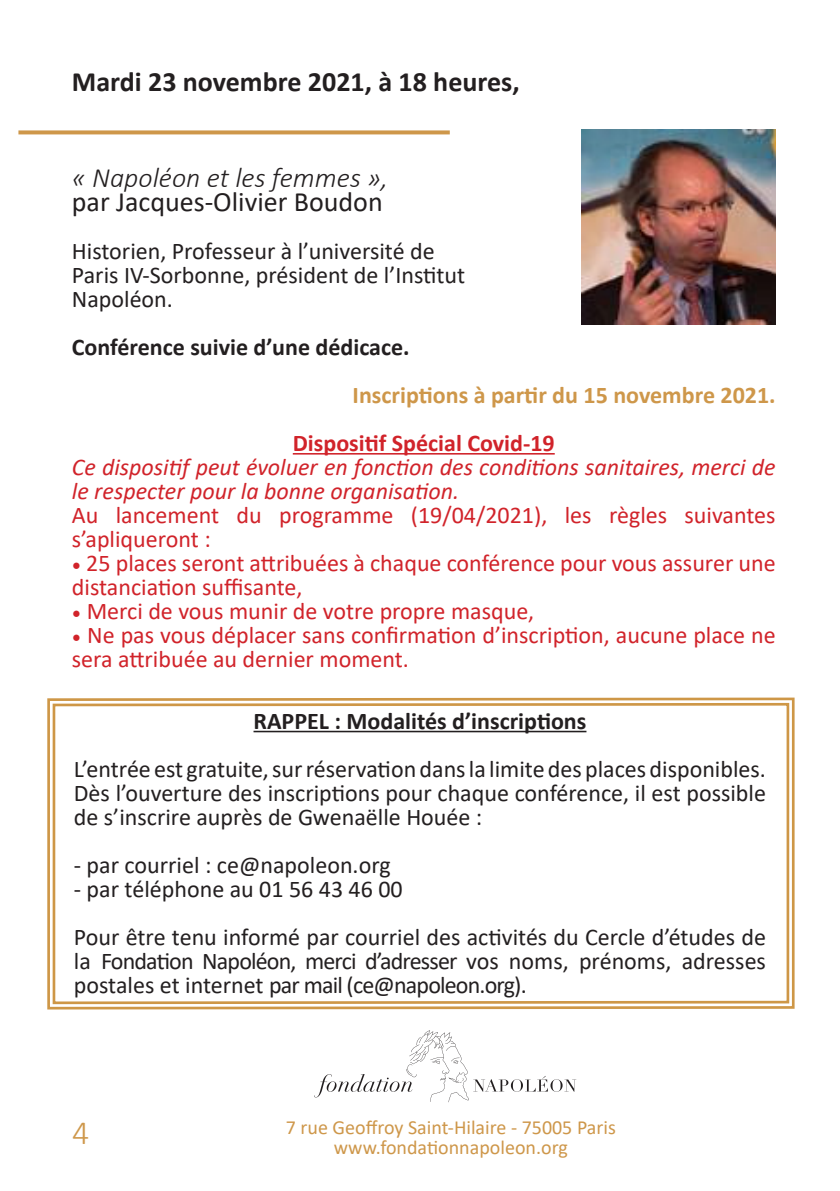
<style>
.page{position:relative;width:840px;height:1191px;background:#fff}
.page>*{position:absolute;margin:0;border:0;box-sizing:border-box;transform-origin:0 0}
.t1{font:300 34px "Calibri";color:#ce974a}
.t2{font:700 28px "Calibri";color:#231f20}
.t3{font:28px "Calibri";color:#231f20}
.t4{font:italic 300 28px "Calibri";color:#231f20}
.t5{font:24px/24px "Calibri";color:#231f20}
.t6{font:24px/24px "Calibri";color:#d1232a}
.t7{font:italic 24px/24px "Calibri";color:#d1232a}
.t8{font:700 24px "Calibri";color:#231f20}
.t9{font:700 24px "Calibri";color:#ce974a}
.t10{font:700 24px "Calibri";color:#d1232a}
.t11{font:20px "Calibri";color:#ce974a}
.s1{font-family:"Minion Pro"}
</style>
<div class="page">
<svg style="left:47px;top:697px;width:748px;height:313px"></svg>
<svg style="left:51px;top:701px;width:739px;height:304px"></svg>
<hr style="left:253px;top:730px;width:333px;height:2px;background:#231f20">
<svg style="left:314px;top:1030px;width:262px;height:72px"></svg>
<hr style="left:292px;top:453px;width:262px;height:1px;background:#d1232a">
<img style="left:581px;top:129px;width:194px;height:195px">
<svg style="left:18px;top:130px;width:431px;height:4px;background:#d3a25d"></svg>
<p class="t2" style="left:72px;top:62px;width:449px">Mardi 23 novembre 2021, à 18 heures,</p>
<p class="t4" style="left:72px;top:160px;width:317px">« Napoléon et les femmes »,</p>
<p class="t3" style="left:72px;top:182px;width:312px">par Jacques-Olivier Boudon</p>
<p class="t5" style="left:72px;top:238px;width:364px">Historien, Professeur à l’université de</p>
<p class="t5" style="left:72px;top:262px;width:394px">Paris IV-Sorbonne, président de l’Institut</p>
<p class="t5" style="left:72px;top:286px;width:102px">Napoléon.</p>
<p class="t8" style="left:72px;top:330px;width:339px">Conférence suivie d’une dédicace.</p>
<p class="t9" style="left:352px;top:378px;width:424px">Inscriptions à partir du 15 novembre 2021.</p>
<p class="t10" style="left:292px;top:426px;width:263px">Dispositif Spécial Covid-19</p>
<p class="t7" style="left:72px;top:454px;width:704px">Ce dispositif peut évoluer en fonction des conditions sanitaires, merci de le respecter pour la bonne organisation.</p>
<p class="t6" style="left:72px;top:502px;width:704px">Au lancement du programme (19/04/2021), les règles suivantes s’apliqueront :</p>
<p class="t6" style="left:72px;top:550px;width:704px"><span class="s1">•</span> 25 places seront attribuées à chaque conférence pour vous assurer une distanciation suffisante,</p>
<p class="t6" style="left:72px;top:598px;width:463px"><span class="s1">•</span> Merci de vous munir de votre propre masque,</p>
<p class="t6" style="left:72px;top:622px;width:704px"><span class="s1">•</span> Ne pas vous déplacer sans confirmation d’inscription, aucune place ne sera attribuée au dernier moment.</p>
<p class="t8" style="left:253px;top:704px;width:334px">RAPPEL : Modalités d’inscriptions</p>
<p class="t5" style="left:74px;top:756px;width:693px">L’entrée est gratuite, sur réservation dans la limite des places disponibles.</p>
<p class="t5" style="left:74px;top:780px;width:693px">Dès l’ouverture des inscriptions pour chaque conférence, il est possible de s’inscrire auprès de Gwenaëlle Houée :</p>
<p class="t5" style="left:74px;top:852px;width:318px">- par courriel : ce@napoleon.org</p>
<p class="t5" style="left:74px;top:876px;width:330px">- par téléphone au 01 56 43 46 00</p>
<p class="t5" style="left:74px;top:924px;width:693px;text-align:justify">Pour être tenu informé par courriel des activités du Cercle d’études de la Fondation Napoléon, merci d’adresser vos noms, prénoms, adresses postales et internet par mail (ce@napoleon.org).</p>
<p class="t1" style="left:72px;top:1112px;width:19px">4</p>
<p class="t11" style="left:286px;top:1113px;width:331px">7 rue Geoffroy Saint-Hilaire - 75005 Paris</p>
<p class="t11" style="left:334px;top:1133px;width:235px">www.fondationnapoleon.org</p>
</div>
